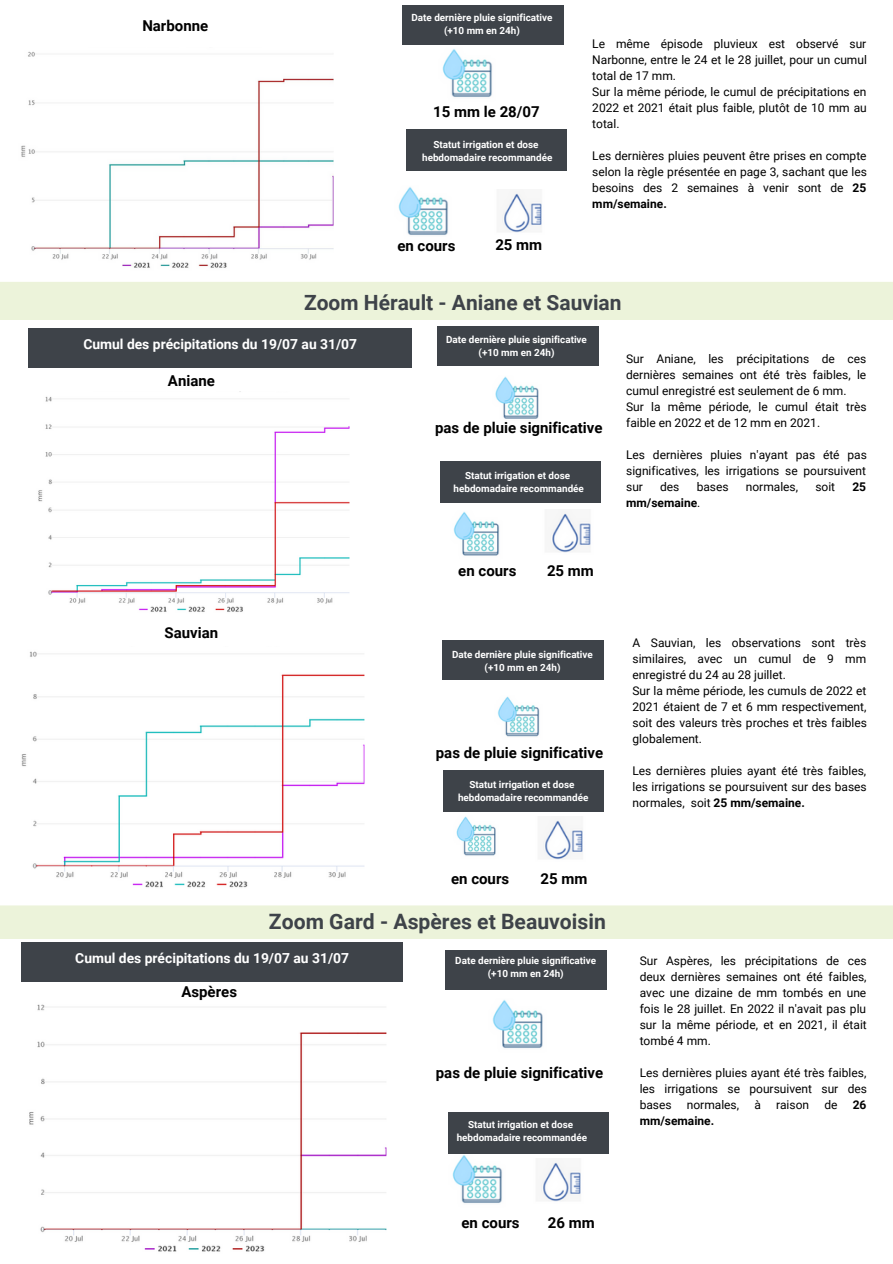
<style>
.page{position:relative;width:893px;height:1264px;background:#fff}
.page>*{position:absolute;margin:0;border:0;box-sizing:border-box;transform-origin:0 0}
.t1{font:700 21.15px "Roboto";color:#3e4349}
.t2{font:700 21px "Roboto";color:#3e4349}
.t3{font:700 15px "Roboto";color:#000}
.t4{font:700 13.8px "Roboto";color:#fff}
.t5{font:12px/16px "Roboto";color:#000;text-align:justify}
.t6{font:700 12px "Roboto";color:#000}
.t7{font:700 9.9px "Roboto";color:#fff}
.s1{font-weight:700}
.s2{font-weight:400}
</style>
<div class="page">
<div style="left:0;top:911px;width:892px;height:28px;background:#ecf3da"></div>
<svg style="left:0;top:905px;width:892px;height:6px;background:#edf3dc"></svg>
<div style="left:21px;top:942px;width:381px;height:39px;background:#3e4349"></div>
<div style="left:0;top:287px;width:892px;height:33px;background:#ecf3da"></div>
<div style="left:0;top:282px;width:892px;height:5px;background:#ecf3da"></div>
<div style="left:28px;top:328px;width:383px;height:39px;background:#3e4349"></div>
<img style="left:550px;top:513px;width:41px;height:40px">
<img style="left:495px;top:376px;width:44px;height:43px">
<div style="left:440px;top:461px;width:160px;height:42px;background:#3e4349"></div>
<img style="left:453px;top:511px;width:47px;height:45px">
<img style="left:541px;top:1162px;width:40px;height:40px">
<img style="left:498px;top:696px;width:42px;height:41px">
<div style="left:441px;top:640px;width:162px;height:39px;background:#3e4349"></div>
<img style="left:492px;top:1000px;width:51px;height:48px">
<img style="left:543px;top:820px;width:40px;height:40px">
<img style="left:456px;top:816px;width:40px;height:40px">
<div style="left:445px;top:950px;width:161px;height:39px;background:#3e4349"></div>
<img style="left:448px;top:1153px;width:67px;height:50px">
<img style="left:502px;top:193px;width:40px;height:40px">
<img style="left:442px;top:49px;width:50px;height:48px">
<div style="left:402px;top:5px;width:161px;height:39px;background:#3e4349"></div>
<img style="left:398px;top:187px;width:50px;height:48px">
<div style="left:443px;top:770px;width:160px;height:42px;background:#3e4349"></div>
<div style="left:437px;top:326px;width:162px;height:39px;background:#3e4349"></div>
<div style="left:448px;top:1111px;width:160px;height:42px;background:#3e4349"></div>
<div style="left:406px;top:129px;width:160px;height:41px;background:#3e4349"></div>
<img style="left:21px;top:51px;width:312px;height:217px">
<img style="left:38px;top:391px;width:311px;height:221px">
<img style="left:21px;top:651px;width:343px;height:237px">
<img style="left:29px;top:1004px;width:358px;height:248px">
<p class="t3" style="left:142px;top:17px;width:67px">Narbonne</p>
<p class="t7" style="left:411px;top:12px;width:142px">Date dernière pluie significative</p>
<p class="t7" style="left:444px;top:25px;width:77px">(+10 mm en 24h)</p>
<p class="t3" style="left:433px;top:103px;width:108px">15 mm le 28/07</p>
<p class="t7" style="left:433px;top:139px;width:107px">Statut irrigation et dose</p>
<p class="t7" style="left:422px;top:152px;width:132px">hebdomadaire recommandée</p>
<p class="t3" style="left:397px;top:237px;width:60px">en cours</p>
<p class="t3" style="left:495px;top:236px;width:48px">25 mm</p>
<p class="t5" style="left:592px;top:36px;width:276px">Le même épisode pluvieux est observé sur Narbonne, entre le 24 et le 28 juillet, pour un cumul total de 17 mm.</p>
<p class="t5" style="left:592px;top:83px;width:276px">Sur la même période, le cumul de précipitations en 2022 et 2021 était plus faible, plutôt de 10 mm au total.</p>
<p class="t5" style="left:592px;top:147px;width:276px">Les dernières pluies peuvent être prises en compte selon la règle présentée en page 3, sachant que les besoins des 2 semaines à venir sont de <span class="s1">25 mm/semaine.</span></p>
<p class="t2" style="left:304px;top:290px;width:319px">Zoom Hérault - Aniane et Sauvian</p>
<p class="t4" style="left:83px;top:336px;width:275px">Cumul des précipitations du 19/07 au 31/07</p>
<p class="t7" style="left:446px;top:333px;width:142px">Date dernière pluie significative</p>
<p class="t7" style="left:478px;top:347px;width:77px">(+10 mm en 24h)</p>
<p class="t5" style="left:626px;top:351px;width:241px">Sur Aniane, les précipitations de ces dernières semaines ont été très faibles, le cumul enregistré est seulement de 6 mm.</p>
<p class="t5" style="left:626px;top:399px;width:242px">Sur la même période, le cumul était très faible en 2022 et de 12 mm en 2021.</p>
<p class="t5" style="left:626px;top:447px;width:242px">Les dernières pluies n'ayant pas été pas significatives, les irrigations se poursuivent sur</p>
<p class="t3" style="left:168px;top:372px;width:48px">Aniane</p>
<p class="t3" style="left:435px;top:419px;width:169px">pas de pluie significative</p>
<p class="t7" style="left:465px;top:470px;width:107px">Statut irrigation et dose</p>
<p class="t7" style="left:453px;top:483px;width:132px">hebdomadaire recommandée</p>
<p class="t5" style="left:660px;top:478px;width:21px">des</p>
<p class="t5" style="left:696px;top:478px;width:33px">bases</p>
<p class="t5" style="left:745px;top:478px;width:54px">normales,</p>
<p class="t5" style="left:815px;top:478px;width:21px">soit</p>
<p class="t6" style="left:852px;top:479px;width:15px">25</p>
<p class="t6" style="left:626px;top:495px;width:76px">mm/semaine<span class="s2">.</span></p>
<p class="t3" style="left:165px;top:624px;width:55px">Sauvian</p>
<p class="t3" style="left:458px;top:562px;width:60px">en cours</p>
<p class="t3" style="left:547px;top:562px;width:48px">25 mm</p>
<p class="t7" style="left:452px;top:648px;width:142px">Date dernière pluie significative</p>
<p class="t7" style="left:484px;top:661px;width:77px">(+10 mm en 24h)</p>
<p class="t3" style="left:436px;top:744px;width:169px">pas de pluie significative</p>
<p class="t7" style="left:469px;top:778px;width:107px">Statut irrigation et dose</p>
<p class="t7" style="left:458px;top:792px;width:132px">hebdomadaire recommandée</p>
<p class="t3" style="left:451px;top:869px;width:60px">en cours</p>
<p class="t3" style="left:540px;top:870px;width:48px">25 mm</p>
<p class="t1" style="left:269px;top:909px;width:338px">Zoom Gard - Aspères et Beauvoisin</p>
<p class="t4" style="left:75px;top:950px;width:275px">Cumul des précipitations du 19/07 au 31/07</p>
<p class="t7" style="left:455px;top:954px;width:142px">Date dernière pluie significative</p>
<p class="t7" style="left:488px;top:967px;width:77px">(+10 mm en 24h)</p>
<p class="t3" style="left:181px;top:983px;width:57px">Aspères</p>
<p class="t3" style="left:436px;top:1064px;width:169px">pas de pluie significative</p>
<p class="t7" style="left:468px;top:1118px;width:107px">Statut irrigation et dose</p>
<p class="t7" style="left:456px;top:1131px;width:132px">hebdomadaire recommandée</p>
<p class="t5" style="left:632px;top:634px;width:235px">A Sauvian, les observations sont très similaires, avec un cumul de 9 mm enregistré du 24 au 28 juillet.</p>
<p class="t5" style="left:632px;top:682px;width:236px">Sur la même période, les cumuls de 2022 et 2021 étaient de 7 et 6 mm respectivement, soit des valeurs très proches et très faibles globalement.</p>
<p class="t5" style="left:632px;top:762px;width:236px">Les dernières pluies ayant été très faibles, les irrigations se poursuivent sur des bases normales, soit <span class="s1">25 mm/semaine.</span></p>
<p class="t5" style="left:639px;top:953px;width:228px">Sur Aspères, les précipitations de ces deux dernières semaines ont été faibles, avec une dizaine de mm tombés en une fois le 28 juillet. En 2022 il n'avait pas plu sur la même période, et en 2021, il était tombé 4 mm.</p>
<p class="t5" style="left:639px;top:1065px;width:229px">Les dernières pluies ayant été très faibles, les irrigations se poursuivent sur des bases</p>
<p class="t5" style="left:686px;top:1097px;width:54px">normales,</p>
<p class="t5" style="left:754px;top:1097px;width:8px">à</p>
<p class="t5" style="left:776px;top:1097px;width:35px">raison</p>
<p class="t5" style="left:824px;top:1097px;width:15px">de</p>
<p class="t6" style="left:852px;top:1098px;width:15px">26</p>
<p class="t6" style="left:639px;top:1114px;width:76px">mm/semaine.</p>
<p class="t3" style="left:461px;top:1214px;width:60px">en cours</p>
<p class="t3" style="left:548px;top:1214px;width:48px">26 mm</p>
</div>
